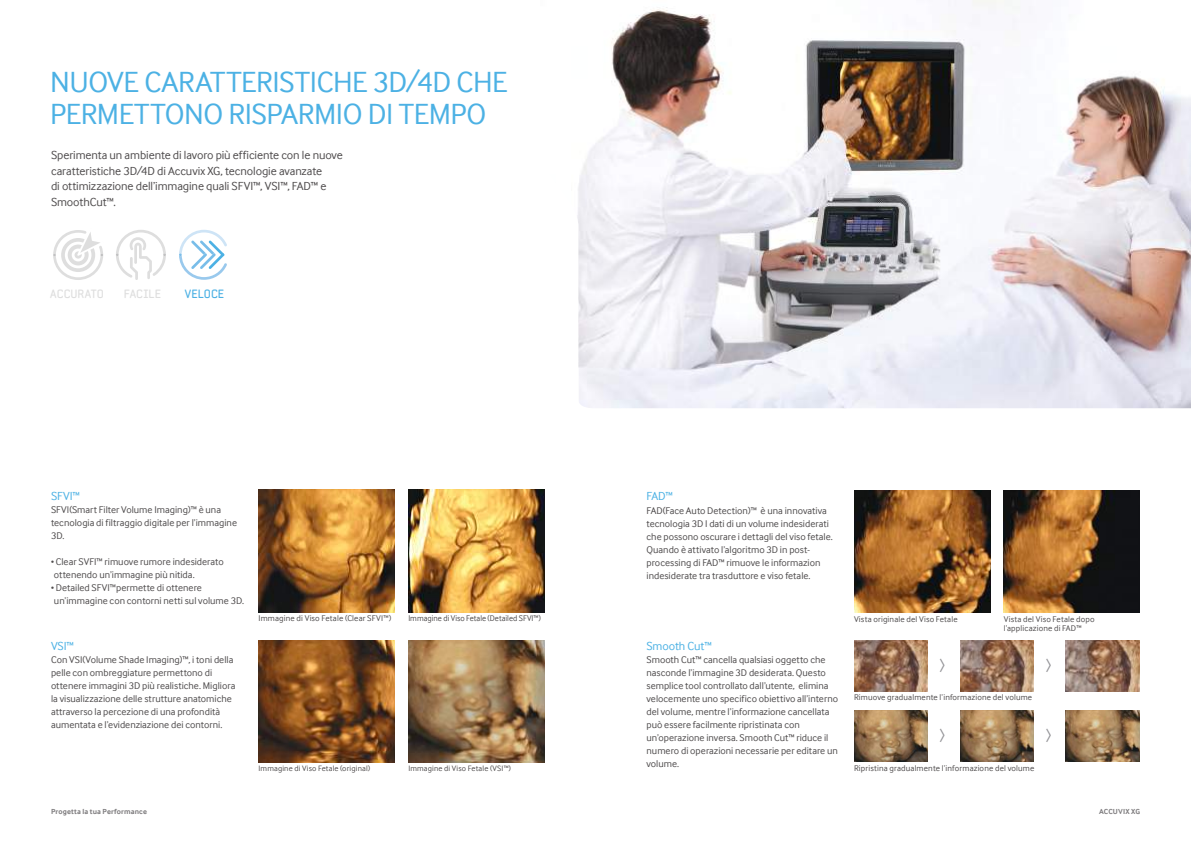
<style>
.page{position:relative;width:1191px;height:842px;background:#fff}
.page>*{position:absolute;margin:0;border:0;box-sizing:border-box;transform-origin:0 0}
.t1{font:30px/32px "Samsung Inter Face";letter-spacing:-.015em;color:#4cb1e4}
.t2{font:16px "Sand Tg";color:#939397}
.t3{font:12px/15.5px "Samsung Inter Face";letter-spacing:-.01em;color:#4e4b4c}
.t4{font:12px "Samsung Inter Face";letter-spacing:-.005em;color:#4cb1e4}
.t5{font:12px "Samsung Imagination Modern";letter-spacing:.01em;color:#dedede}
.t6{font:12px "Samsung Imagination Modern";letter-spacing:.01em;color:#4cb1e4}
.t7{font:10px/13px "Samsung Inter Face";color:#4e4b4c}
.t8{font:8.5px/9px "Samsung Inter Face";letter-spacing:.015em;color:#4e4b4c}
.t9{font:8.5px "Samsung Inter Face";letter-spacing:.015em;color:#4e4b4c;scale:.95 1}
.t10{font:8px "Samsung Inter Face";letter-spacing:.02em;color:#4e4b4c}
.t11{font:700 7.5px "Samsung Inter Face";letter-spacing:.015em;color:#7d7b7d}
.s1{font-size:6px}
</style>
<div class="page">
<img style="left:578px;top:0;width:613px;height:408px">
<svg style="left:342px;top:489px;width:146px;height:274px"></svg>
<img style="left:258px;top:640px;width:136px;height:122px">
<img style="left:408px;top:640px;width:136px;height:122px">
<img style="left:258px;top:490px;width:136px;height:122px">
<img style="left:408px;top:490px;width:136px;height:122px">
<img style="left:854px;top:490px;width:136px;height:123px">
<img style="left:1003px;top:490px;width:137px;height:123px">
<img style="left:854px;top:640px;width:74px;height:52px">
<img style="left:854px;top:710px;width:74px;height:52px">
<img style="left:960px;top:710px;width:74px;height:52px">
<img style="left:1066px;top:710px;width:74px;height:52px">
<img style="left:1066px;top:640px;width:74px;height:52px">
<img style="left:960px;top:640px;width:74px;height:52px">
<svg style="left:53px;top:230px;width:50px;height:50px"></svg>
<svg style="left:116px;top:230px;width:50px;height:50px"></svg>
<svg style="left:179px;top:230px;width:48px;height:50px"></svg>
<h1 class="t1" style="left:50px;top:66px;width:459px">NUOVE CARATTERISTICHE 3D/4D CHE<br>PERMETTONO RISPARMIO DI TEMPO</h1>
<p class="t3" style="left:51px;top:147px;width:293px">Sperimenta un ambiente di lavoro più efficiente con le nuove caratteristiche 3D/4D di Accuvix XG, tecnologie avanzate<br>di ottimizzazione dell’immagine quali SFVI™, VSI™, FAD™ e SmoothCut™.</p>
<p class="t5" style="left:50px;top:286px;width:55px">ACCURATO</p>
<p class="t5" style="left:124px;top:286px;width:39px">FACILE</p>
<p class="t6" style="left:185px;top:286px;width:41px">VELOCE</p>
<p class="t4" style="left:51px;top:489px;width:31px">SFVI™</p>
<p class="t7" style="left:51px;top:503px;width:188px">SFVI(Smart Filter Volume Imaging)™ è una tecnologia di filtraggio digitale per l’immagine<br>3D.</p>
<p class="t7" style="left:51px;top:555px;width:174px"><span class="s1">•</span> Clear SVFI™ rimuove rumore indesiderato ottenendo un’immagine più nitida.</p>
<p class="t7" style="left:51px;top:581px;width:194px"><span class="s1">•</span> Detailed SFVI™permette di ottenere un’immagine con contorni netti sul volume 3D.</p>
<p class="t4" style="left:51px;top:639px;width:25px">VSI™</p>
<p class="t7" style="left:51px;top:653px;width:186px">Con VSI(Volume Shade Imaging)™, i toni della pelle con ombreggiature permettono di ottenere immagini 3D più realistiche. Migliora la visualizzazione delle strutture anatomiche attraverso la percezione di una profondità aumentata e l’evidenziazione dei contorni.</p>
<p class="t8" style="left:258px;top:613px;width:134px">Immagine di Viso Fetale (Clear SFVI™)</p>
<p class="t9" style="left:408px;top:613px;width:141px">Immagine di Viso Fetale (Detailed SFVI™)</p>
<p class="t4" style="left:646px;top:490px;width:28px">FAD™</p>
<p class="t7" style="left:646px;top:504px;width:188px">FAD(Face Auto Detection)™ è una innovativa tecnologia 3D I dati di un volume indesiderati che possono oscurare i dettagli del viso fetale.<br>Quando è attivato l’algoritmo 3D in post&shy;processing di FAD™ rimuove le informazion indesiderate tra trasduttore e viso fetale.</p>
<p class="t8" style="left:854px;top:614px;width:105px">Vista originale del Viso Fetale</p>
<p class="t8" style="left:1003px;top:614px;width:92px">Vista del Viso Fetale dopo l’applicazione di FAD™</p>
<p class="t10" style="left:258px;top:763px;width:113px">Immagine di Viso Fetale (original)</p>
<p class="t4" style="left:646px;top:639px;width:67px">Smooth Cut™</p>
<p class="t7" style="left:646px;top:653px;width:193px">Smooth Cut™ cancella qualsiasi oggetto che nasconde l’immagine 3D desiderata. Questo semplice tool controllato dall’utente, elimina velocemente uno specifico obiettivo all’interno del volume, mentre l’informazione cancellata può essere facilmente ripristinata con un’operazione inversa. Smooth Cut™ riduce il numero di operazioni necessarie per editare un volume.</p>
<h2 class="t2" style="left:938px;top:657px;width:10px">&gt;</h2>
<p class="t8" style="left:854px;top:693px;width:180px">Rimuove gradualmente l’informazione del volume</p>
<h2 class="t2" style="left:938px;top:727px;width:10px">&gt;</h2>
<p class="t10" style="left:408px;top:763px;width:104px">Immagine di Viso Fetale (VSI™)</p>
<p class="t8" style="left:854px;top:763px;width:182px">Ripristina gradualmente l’informazione del volume</p>
<h2 class="t2" style="left:1044px;top:657px;width:10px">&gt;</h2>
<h2 class="t2" style="left:1044px;top:727px;width:10px">&gt;</h2>
<p class="t11" style="left:51px;top:807px;width:97px">Progetta la tua Performance</p>
<p class="t11" style="left:1099px;top:807px;width:42px">ACCUVIX XG</p>
</div>
